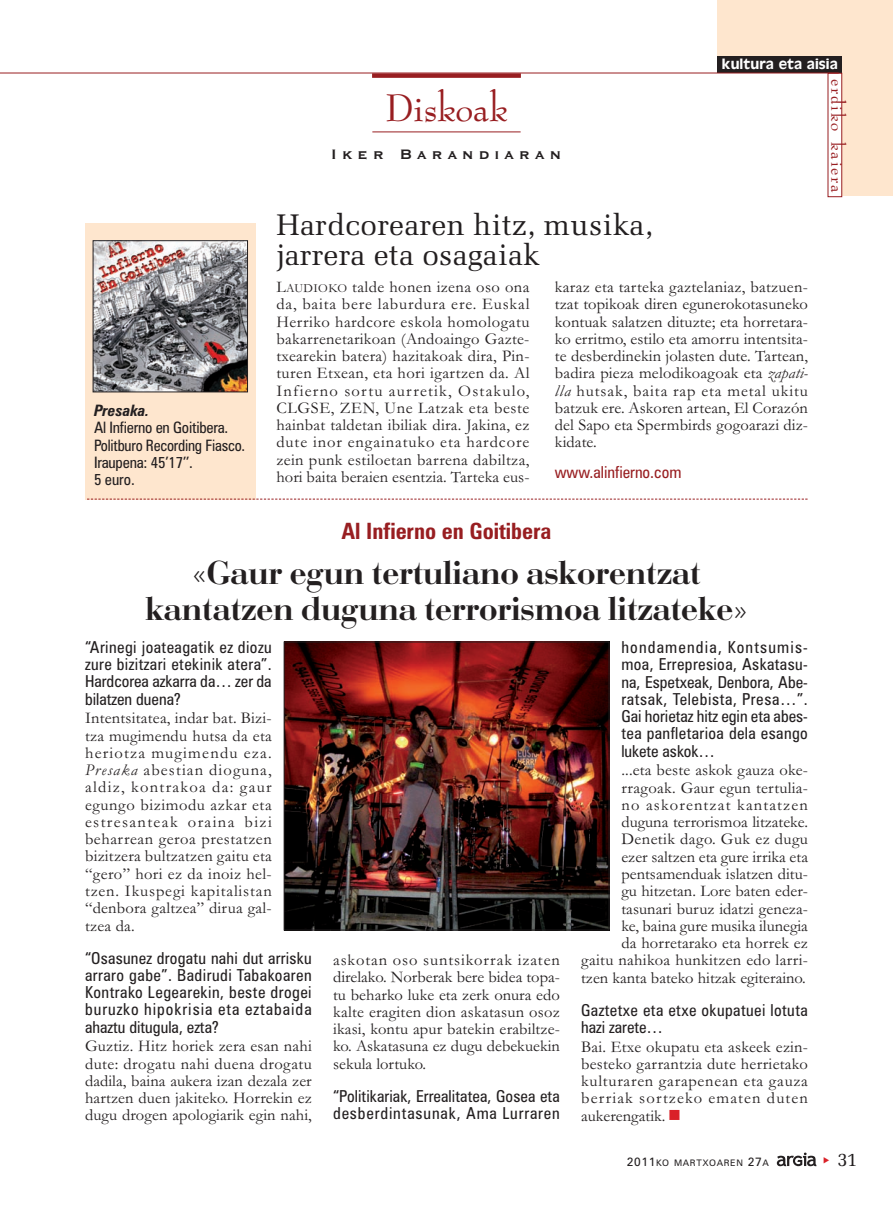
<style>
.page{position:relative;width:893px;height:1212px;background:#fff}
.page>*{position:absolute;margin:0;border:0;box-sizing:border-box;transform-origin:0 0}
.t1{font:45px "Bernadette";color:#981e21}
.t2{font:34.5px/36px "Bodoni";color:#231f20;text-align:center}
.t3{font:30px/30px "Memoir";color:#231f20}
.t4{font:700 condensed 22.5px "Zurich BT";color:#981e21}
.t5{font:21px "Bernadette";letter-spacing:.09em;color:#981e21}
.t6{font:19.5px "Memoir";color:#231f20}
.t7{font:700 18px "Copperplate Gothic BT";letter-spacing:.255em;color:#231f20}
.t8{font:16.5px/17.2px "Garamond";letter-spacing:.005em;color:#231f20;text-align:justify}
.t9{font:condensed 16.5px/17.2px "Zurich BT";letter-spacing:.025em;color:#231f20;text-align:justify}
.t10{font:condensed 16.5px/17.2px "Zurich BT";letter-spacing:.005em;color:#231f20}
.t11{font:condensed 16.5px "Zurich BT";color:#981e21}
.t12{font:condensed 15.75px/17.1px "Zurich BT";letter-spacing:-.015em;color:#231f20}
.t13{font:italic 700 condensed 15.75px "Zurich BT";color:#231f20}
.t14{font:15px "Antique Olive";letter-spacing:.005em;color:#fff}
.t15{font:9px "Zurich BT";letter-spacing:.075em;color:#231f20}
.s1{font-size:12.3px}
.s2{font-style:italic}
.s3{color:#da2128}
.s4{font-size:12px}
</style>
<div class="page">
<svg style="left:777px;top:1152px;width:39px;height:14px"></svg>
<div style="left:717px;top:0;width:158px;height:59px;background:#fee6ce"></div>
<div style="left:835px;top:0;width:58px;height:196px;background:#fee6ce"></div>
<div style="left:717px;top:57px;width:125px;height:16px;background:#231f20"></div>
<div style="left:828px;top:74px;width:13px;height:122px;background:#fff"></div>
<div style="left:828px;top:73px;width:14px;height:124px;border:1px solid #981e21"></div>
<hr style="left:372px;top:132px;width:149px;height:1px;background:#981e21">
<div style="left:372px;top:73px;width:149px;height:5px;background:#981e21"></div>
<hr style="left:0;top:73px;width:839px;height:1px;background:#981e21">
<div style="left:85px;top:223px;width:170px;height:276px;background:#fee6ce"></div>
<img style="left:95px;top:242px;width:151px;height:148px">
<div style="left:93px;top:240px;width:155px;height:152px;border:1px solid #231f20"></div>
<svg style="left:87px;top:499px;width:721px;height:1px"></svg>
<img style="left:286px;top:644px;width:321px;height:284px">
<div style="left:284px;top:642px;width:325px;height:288px;border:1px solid #231f20"></div>
<p class="t13" style="left:94px;top:405px;width:57px">Presaka.</p>
<p class="t12" style="left:94px;top:421px;width:153px">Al Infierno en Goitibera.<br>Politburo Recording Fiasco.<br>Iraupena: 45’17’’.<br>5 euro.</p>
<h1 class="t1" style="left:385px;top:89px;width:124px">Diskoak</h1>
<p class="t7" style="left:331px;top:142px;width:232px">Iker Barandiaran</p>
<p class="t14" style="left:722px;top:59px;width:117px">kultura eta aisia</p>
<p class="t5" style="left:846px;top:79px;width:116px;rotate:90deg">erdiko kaiera</p>
<h3 class="t3" style="left:276px;top:212px;width:378px">Hardcorearen hitz, musika, jarrera eta osagaiak</h3>
<p class="t8" style="left:276px;top:280px;width:255px">L<span class="s1">AUDIOKO</span> talde honen izena oso ona da, baita bere laburdura ere. Euskal Herriko hardcore eskola homologatu bakarrenetarikoan (Andoaingo Gazte&shy;txearekin batera) hazitakoak dira, Pin&shy;turen Etxean, eta hori igartzen da. Al Infierno sortu aurretik, Ostakulo, CLGSE, ZEN, Une Latzak eta beste hainbat taldetan ibiliak dira. Jakina, ez dute inor engainatuko eta hardcore zein punk estiloetan barrena dabiltza, hori baita beraien esentzia. Tarteka eus-</p>
<p class="t8" style="left:555px;top:280px;width:255px">karaz eta tarteka gaztelaniaz, batzuen&shy;tzat topikoak diren egunerokotasuneko kontuak salatzen dituzte; eta horretara&shy;ko erritmo, estilo eta amorru intentsita&shy;te desberdinekin jolasten dute. Tartean, badira pieza melodikoagoak eta <span class="s2">zapati&shy;lla</span> hutsak, baita rap eta metal ukitu batzuk ere. Askoren artean, El Corazón del Sapo eta Spermbirds gogoarazi diz&shy;kidate.</p>
<p class="t11" style="left:555px;top:466px;width:128px">www.alinfierno.com</p>
<h3 class="t4" style="left:341px;top:523px;width:212px">Al Infierno en Goitibera</h3>
<h2 class="t2" style="left:145px;top:558px;width:604px">«Gaur egun tertuliano askorentzat kantatzen duguna terrorismoa litzateke»</h2>
<p class="t9" style="left:85px;top:640px;width:188px">“Arinegi joateagatik ez diozu zure bizitzari etekinik atera”.<br>Hardcorea azkarra da… zer da bilatzen duena?</p>
<p class="t8" style="left:85px;top:711px;width:188px">Intentsitatea, indar bat. Bizi&shy;tza mugimendu hutsa da eta heriotza mugimendu eza.<br><span class="s2">Presaka</span> abestian dioguna, aldiz, kontrakoa da: gaur egungo bizimodu azkar eta estresanteak oraina bizi beharrean geroa prestatzen bizitzera bultzatzen gaitu eta “gero” hori ez da inoiz hel&shy;tzen. Ikuspegi kapitalistan “denbora galtzea” dirua gal&shy;tzea da.</p>
<p class="t9" style="left:85px;top:950px;width:228px">“Osasunez drogatu nahi dut arrisku arraro gabe”. Badirudi Tabakoaren Kontrako Legearekin, beste drogei buruzko hipokrisia eta eztabaida ahaztu ditugula, ezta?</p>
<p class="t8" style="left:85px;top:1039px;width:228px">Guztiz. Hitz horiek zera esan nahi dute: drogatu nahi duena drogatu dadila, baina aukera izan dezala zer hartzen duen jakiteko. Horrekin ez dugu drogen apologiarik egin nahi,</p>
<p class="t8" style="left:333px;top:953px;width:228px">askotan oso suntsikorrak izaten direlako. Norberak bere bidea topa&shy;tu beharko luke eta zerk onura edo kalte eragiten dion askatasun osoz ikasi, kontu apur batekin erabiltze&shy;ko. Askatasuna ez dugu debekuekin sekula lortuko.</p>
<p class="t10" style="left:333px;top:1089px;width:228px">“Politikariak, Errealitatea, Gosea eta desberdintasunak, Ama Lurraren</p>
<p class="t9" style="left:621px;top:640px;width:188px">hondamendia, Kontsumis&shy;moa, Errepresioa, Askatasu&shy;na, Espetxeak, Denbora, Abe&shy;ratsak, Telebista, Presa…”.<br>Gai horietaz hitz egin eta abes&shy;tea panfletarioa dela esango lukete askok…</p>
<p class="t8" style="left:581px;top:763px;width:228px;text-align:right">...eta beste askok gauza oke&shy;rragoak. Gaur egun tertulia-<br>no askorentzat kantatzen duguna terrorismoa litzateke.<br>Denetik dago. Guk ez dugu<br>ezer saltzen eta gure irrika eta pentsamenduak islatzen ditu-<br>gu hitzetan. Lore baten eder&shy;tasunari buruz idatzi geneza-<br>ke, baina gure musika ilunegia<br>da horretarako eta horrek ez<br>gaitu nahikoa hunkitzen edo larri&shy;tzen kanta bateko hitzak egiteraino.</p>
<p class="t9" style="left:581px;top:1002px;width:228px">Gaztetxe eta etxe okupatuei lotuta hazi zarete…</p>
<p class="t8" style="left:581px;top:1039px;width:228px">Bai. Etxe okupatu eta askeek ezin&shy;besteko garrantzia dute herrietako kulturaren garapenean eta gauza berriak sortzeko ematen duten aukerengatik. <span class="s3">■</span></p>
<p class="t15" style="left:627px;top:1160px;width:144px"><span class="s4">2011</span>KO MARTXOAREN <span class="s4">27</span>A</p>
<p class="t6" style="left:837px;top:1151px;width:22px">31</p>
</div>
